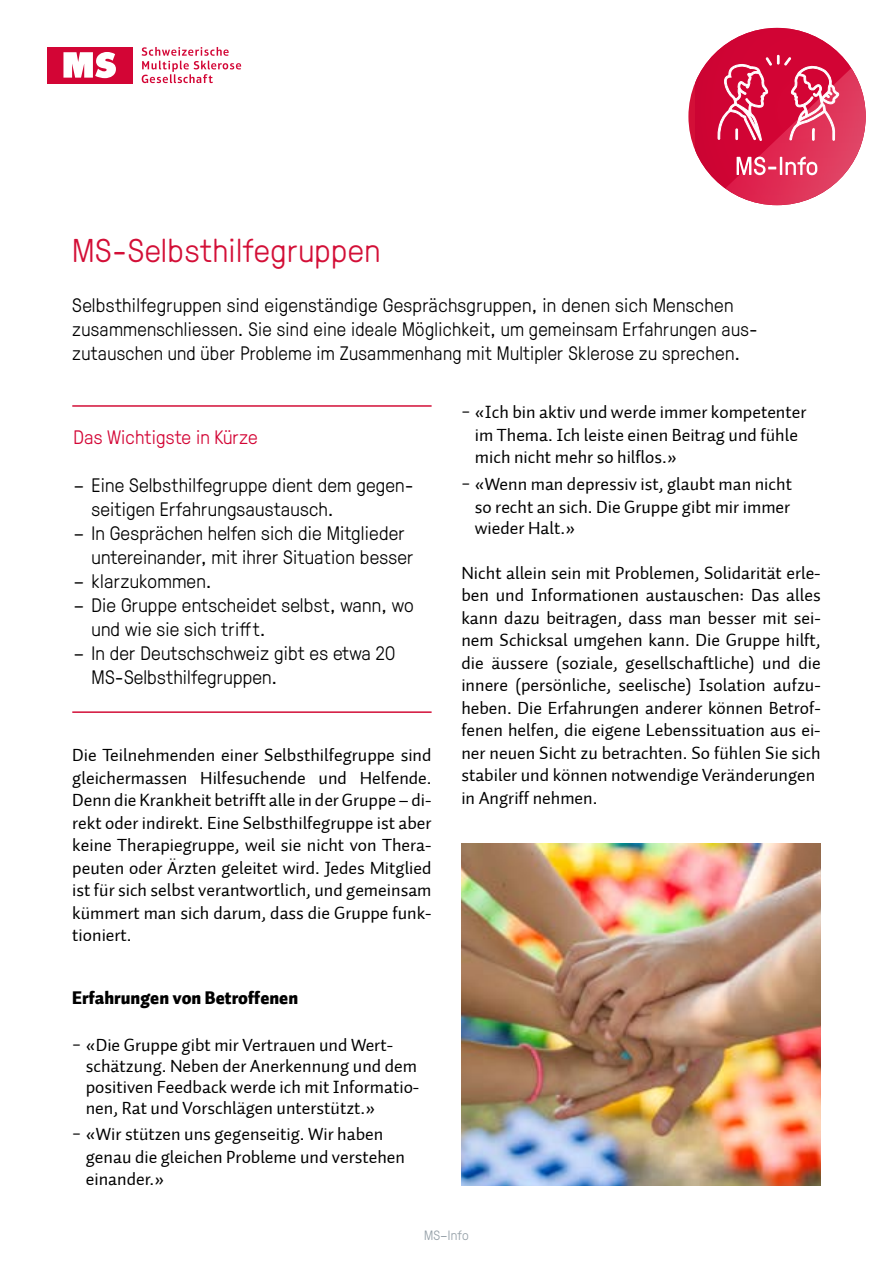
<style>
.page{position:relative;width:893px;height:1263px;background:#fff}
.page>*{position:absolute;margin:0;border:0;box-sizing:border-box;transform-origin:0 0}
.t1{font:300 33px "GT Pressura";letter-spacing:.015em;color:#d30f37}
.t2{font:300 19.5px/24px "GT Pressura";letter-spacing:.01em;color:#000}
.t3{font:300 19.5px "GT Pressura";letter-spacing:.01em;color:#d30535}
.t4{font:18px/22.5px "Auto 2 Regular LF";color:#000}
.t5{font:18px "Auto 2 Black LF";color:#000}
.t6{font:300 13.5px "GT Pressura";letter-spacing:.015em;color:#949fa7}
</style>
<div class="page">
<svg style="left:695px;top:28px;width:171px;height:177px"></svg>
<div style="left:47px;top:47px;width:85px;height:36px;background:#d30535"></div>
<svg style="left:63px;top:52px;width:53px;height:26px"></svg>
<svg style="left:142px;top:47px;width:99px;height:36px"></svg>
<hr style="left:72px;top:405px;width:360px;height:2px;background:#d30f37">
<hr style="left:72px;top:711px;width:360px;height:2px;background:#d30f37">
<img style="left:461px;top:844px;width:360px;height:341px">
<h1 class="t1" style="left:72px;top:227px;width:310px">MS-Selbsthilfegruppen</h1>
<p class="t2" style="left:72px;top:292px;width:687px">Selbsthilfegruppen sind eigenständige Gesprächsgruppen, in denen sich Menschen zusammenschliessen. Sie sind eine ideale Möglichkeit, um gemeinsam Erfahrungen aus&shy;zutauschen und über Probleme im Zusammenhang mit Multipler Sklerose zu sprechen.</p>
<p class="t3" style="left:74px;top:423px;width:186px">Das Wichtigste in Kürze</p>
<p class="t2" style="left:92px;top:472px;width:324px;text-indent:-18px">– Eine Selbsthilfegruppe dient dem gegen&shy;seitigen Erfahrungsaustausch.</p>
<p class="t2" style="left:92px;top:520px;width:324px;text-indent:-18px">– In Gesprächen helfen sich die Mitglieder untereinander, mit ihrer Situation besser</p>
<p class="t2" style="left:74px;top:568px;width:140px">– klarzukommen.</p>
<p class="t2" style="left:92px;top:592px;width:324px;text-indent:-18px">– Die Gruppe entscheidet selbst, wann, wo und wie sie sich trifft.</p>
<p class="t2" style="left:92px;top:640px;width:305px;text-indent:-18px">– In der Deutschschweiz gibt es etwa 20<br>MS-Selbsthilfegruppen.</p>
<p class="t4" style="left:72px;top:744px;width:361px;text-align:justify">Die Teilnehmenden einer Selbsthilfegruppe sind gleichermassen Hilfesuchende und Helfende.<br>Denn die Krankheit betrifft alle in der Gruppe – di&shy;rekt oder indirekt. Eine Selbsthilfegruppe ist aber keine Therapiegruppe, weil sie nicht von Thera&shy;peuten oder Ärzten geleitet wird. Jedes Mitglied ist für sich selbst verantwortlich, und gemeinsam kümmert man sich darum, dass die Gruppe funk&shy;tioniert.</p>
<p class="t5" style="left:72px;top:986px;width:227px">Erfahrungen von Betroffenen</p>
<p class="t4" style="left:86px;top:1034px;width:335px;line-height:21px;text-indent:-14px">− «Die Gruppe gibt mir Vertrauen und Wert&shy;schätzung. Neben der Anerkennung und dem positiven Feedback werde ich mit Informatio&shy;nen, Rat und Vorschlägen unterstützt.»</p>
<p class="t4" style="left:86px;top:1123px;width:321px;text-indent:-14px">− «Wir stützen uns gegenseitig. Wir haben genau die gleichen Probleme und verstehen einander.»</p>
<p class="t4" style="left:475px;top:401px;width:333px;text-indent:-14px">− «Ich bin aktiv und werde immer kompetenter im Thema. Ich leiste einen Beitrag und fühle mich nicht mehr so hilflos.»</p>
<p class="t4" style="left:475px;top:474px;width:319px;line-height:21.8px;text-align:justify;text-indent:-14px">− «Wenn man depressiv ist, glaubt man nicht so recht an sich. Die Gruppe gibt mir immer wieder Halt.»</p>
<p class="t4" style="left:461px;top:562px;width:361px">Nicht allein sein mit Problemen, Solidarität erle&shy;ben und Informationen austauschen: Das alles kann dazu beitragen, dass man besser mit sei&shy;nem Schicksal umgehen kann. Die Gruppe hilft, die äussere (soziale, gesellschaftliche) und die innere (persönliche, seelische) Isolation aufzu&shy;heben. Die Erfahrungen anderer können Betrof&shy;fenen helfen, die eigene Lebenssituation aus ei&shy;ner neuen Sicht zu betrachten. So fühlen Sie sich stabiler und können notwendige Veränderungen in Angriff nehmen.</p>
<p class="t6" style="left:424px;top:1226px;width:46px">MS–Info</p>
</div>
